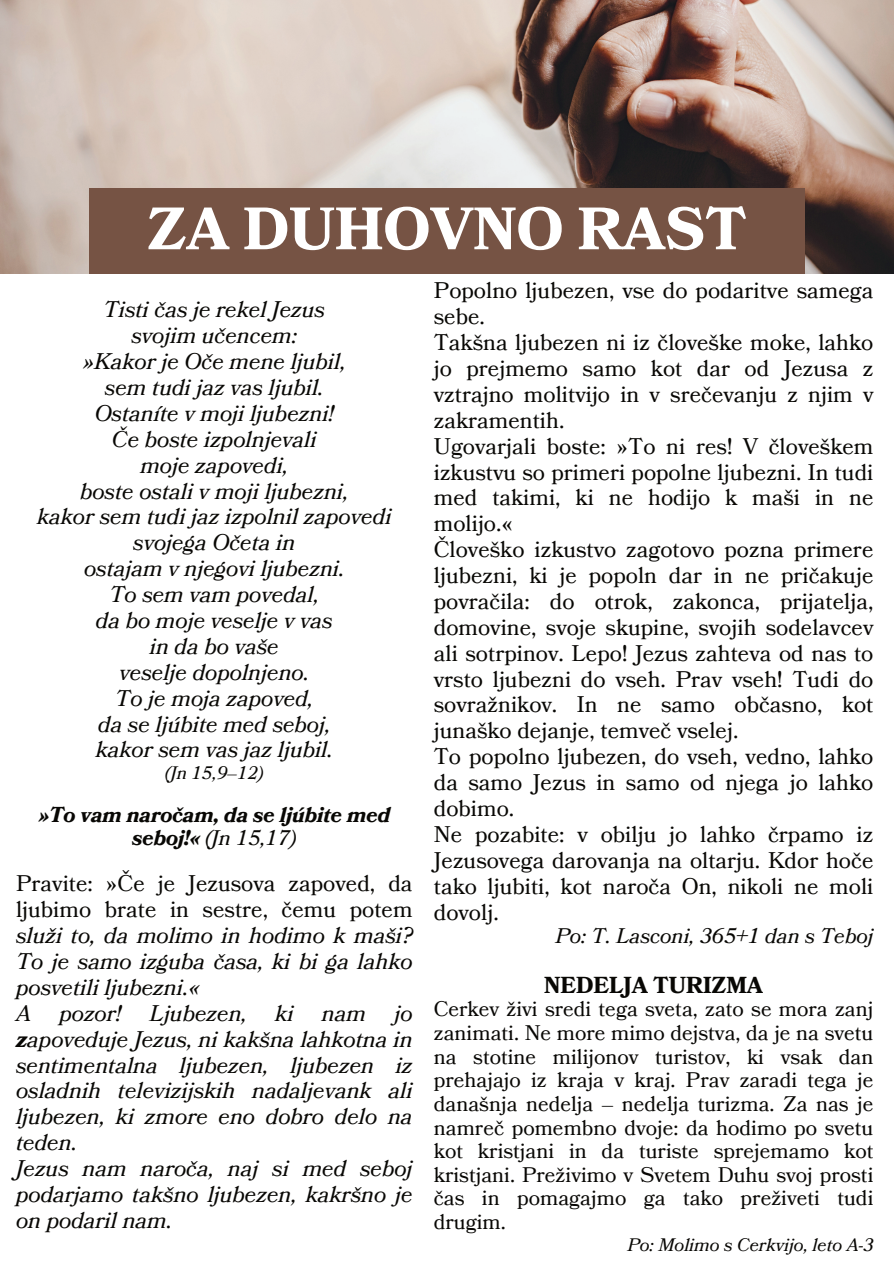
<style>
.page{position:relative;width:894px;height:1264px;background:#fff}
.page>*{position:absolute;margin:0;border:0;box-sizing:border-box;transform-origin:0 0}
.t1{font:700 59.55px "Bookmania";color:#fff}
.t2{font:22.5px/25.8px "Bookmania";color:#080704}
.t3{font:italic 22.5px/25.8px "Bookmania";color:#080704}
.t4{font:700 22.5px "Bookmania";color:#080704}
.t5{font:21px/23.7px "Bookmania";color:#080704;text-align:justify}
.t6{font:italic 700 21px/23.7px "Bookmania";color:#080704;text-align:center}
.t7{font:italic 21px "Bookmania";color:#080704}
.t8{font:italic 18px "Bookmania";color:#080704}
.s1{font-weight:400}
.s2{font-weight:700}
</style>
<div class="page">
<img style="left:0;top:0;width:893px;height:273px">
<div style="left:89px;top:189px;width:715px;height:85px;background:#765344"></div>
<h1 class="t1" style="left:147px;top:194px;width:601px">ZA DUHOVNO RAST</h1>
<p class="t3" style="left:37px;top:297px;width:356px;text-align:center">Tisti čas je rekel Jezus<br>svojim učencem:<br>»Kakor je Oče mene ljubil,<br>sem tudi jaz vas ljubil.<br>Ostaníte v moji ljubezni!<br>Če boste izpolnjevali<br>moje zapovedi,<br>boste ostali v moji ljubezni,<br>kakor sem tudi jaz izpolnil zapovedi svojega Očeta in<br>ostajam v njegovi ljubezni.<br>To sem vam povedal,<br>da bo moje veselje v vas<br>in da bo vaše<br>veselje dopolnjeno.<br>To je moja zapoved,<br>da se ljúbite med seboj,<br>kakor sem vas jaz ljubil.</p>
<p class="t8" style="left:165px;top:762px;width:100px">(Jn 15,9–12)</p>
<p class="t6" style="left:38px;top:802px;width:353px">»To vam naročam, da se ljúbite med seboj!« <span class="s1">(Jn 15,17)</span></p>
<p class="t2" style="left:16px;top:870px;width:398px">Pravite: »Če je Jezusova zapoved, da ljubimo brate in sestre, čemu potem</p>
<p class="t3" style="left:16px;top:922px;width:398px">služi to, da molimo in hodimo k maši?<br>To je samo izguba časa, ki bi ga lahko posvetili ljubezni.«<br>A</p>
<p class="t3" style="left:59px;top:1000px;width:63px">pozor!</p>
<p class="t3" style="left:149px;top:1000px;width:99px">Ljubezen,</p>
<p class="t3" style="left:275px;top:1000px;width:20px">ki</p>
<p class="t3" style="left:322px;top:1000px;width:46px">nam</p>
<p class="t3" style="left:16px;top:1000px;width:398px;text-indent:378px">jo <span class="s2">z</span>apoveduje Jezus, ni kakšna lahkotna in sentimentalna ljubezen, ljubezen iz osladnih televizijskih nadaljevank ali ljubezen, ki zmore eno dobro delo na teden.<br>Jezus nam naroča, naj si med seboj podarjamo takšno ljubezen, kakršno je on podaril nam.</p>
<p class="t2" style="left:433px;top:277px;width:441px">Popolno ljubezen, vse do podaritve samega sebe.<br>Takšna ljubezen ni iz človeške moke, lahko jo prejmemo samo kot dar od Jezusa z vztrajno molitvijo in v srečevanju z njim v zakramentih.<br>Ugovarjali boste: »To ni res! V človeškem izkustvu so primeri popolne ljubezni. In tudi med takimi, ki ne hodijo k maši in ne molijo.«<br>Človeško izkustvo zagotovo pozna primere ljubezni, ki je popoln dar in ne pričakuje povračila: do otrok, zakonca, prijatelja, domovine, svoje skupine, svojih sodelavcev ali sotrpinov. Lepo! Jezus zahteva od nas to vrsto ljubezni do vseh. Prav vseh! Tudi do sovražnikov. In ne samo občasno, kot junaško dejanje, temveč vselej.<br>To popolno ljubezen, do vseh, vedno, lahko da samo Jezus in samo od njega jo lahko dobimo.<br>Ne pozabite: v obilju jo lahko črpamo iz Jezusovega darovanja na oltarju. Kdor hoče tako ljubiti, kot naroča On, nikoli ne moli dovolj.</p>
<p class="t7" style="left:555px;top:923px;width:319px">Po: T. Lasconi, 365+1 dan s Teboj</p>
<p class="t4" style="left:544px;top:971px;width:220px">NEDELJA TURIZMA</p>
<p class="t5" style="left:433px;top:997px;width:441px">Cerkev živi sredi tega sveta, zato se mora zanj zanimati. Ne more mimo dejstva, da je na svetu na stotine milijonov turistov, ki vsak dan prehajajo iz kraja v kraj. Prav zaradi tega je današnja nedelja – nedelja turizma. Za nas je namreč pomembno dvoje: da hodimo po svetu kot kristjani in da turiste sprejemamo kot kristjani. Preživimo v Svetem Duhu svoj prosti čas in pomagajmo ga tako preživeti tudi drugim.</p>
<p class="t8" style="left:627px;top:1233px;width:247px">Po: Molimo s Cerkvijo, leto A-3</p>
</div>
